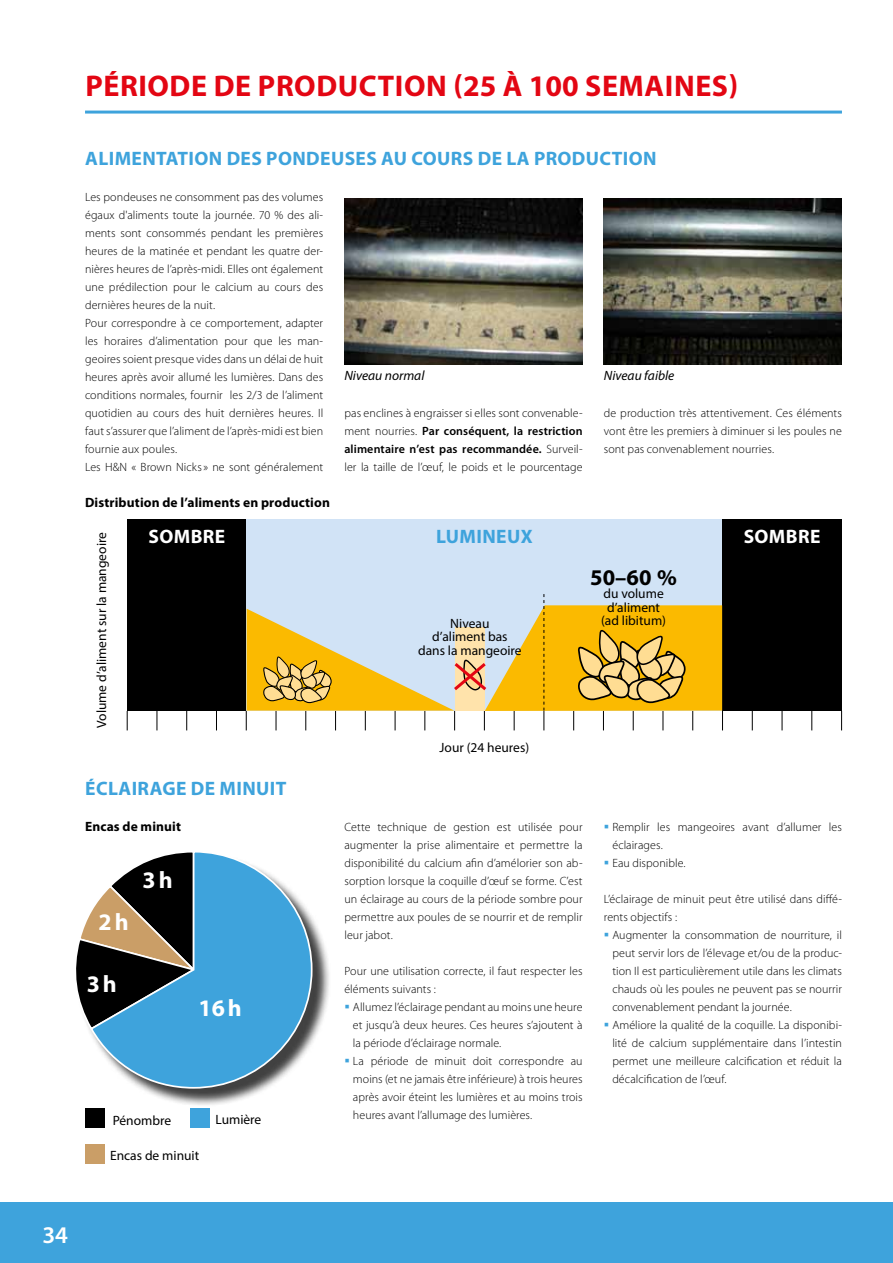
<style>
.page{position:relative;width:893px;height:1263px;background:#fff}
.page>*{position:absolute;margin:0;border:0;box-sizing:border-box;transform-origin:0 0}
.t1{font:700 30px "Myriad Pro";letter-spacing:.02em;color:#e30613}
.t2{font:600 24px "Myriad Pro";color:#fff}
.t3{font:700 23.85px "Myriad Pro";letter-spacing:.125em;color:#fff}
.t4{font:700 22.5px "Myriad Pro";color:#000}
.t5{font:700 19.5px "Myriad Pro";letter-spacing:.02em;color:#3ea3dc}
.t6{font:700 19.5px "Myriad Pro";letter-spacing:.02em;color:#fff}
.t7{font:13.5px/13.5px "Myriad Pro";color:#000;text-align:center}
.t8{font:700 13.5px "Myriad Pro";letter-spacing:.01em;color:#000}
.t9{font:italic 13.5px "Myriad Pro";color:#000}
.t10{font:300 12px/18px "Myriad Pro";letter-spacing:.005em;color:#000}
.s1{font-weight:600}
</style>
<div class="page">
<div style="left:0;top:1203px;width:893px;height:60px;background:#3ea3dc"></div>
<hr style="left:85px;top:111px;width:757px;height:3px;background:#3ea3dc">
<img style="left:604px;top:198px;width:238px;height:166px">
<img style="left:344px;top:198px;width:239px;height:166px">
<div style="left:190px;top:1108px;width:20px;height:19px;background:#3ea3dc"></div>
<div style="left:85px;top:1144px;width:19px;height:19px;background:#ca9e67"></div>
<div style="left:85px;top:1108px;width:19px;height:19px;background:#000"></div>
<div style="left:77px;top:853px;width:254px;height:254px;background:#000;opacity:.75"></div>
<svg style="left:76px;top:853px;width:13px;height:178px"></svg>
<svg style="left:89px;top:852px;width:224px;height:237px;background:#5c90ac"></svg>
<div style="left:722px;top:519px;width:120px;height:192px;background:#000"></div>
<div style="left:128px;top:519px;width:118px;height:192px;background:#000"></div>
<div style="left:247px;top:519px;width:475px;height:192px;background:#d1e3f6"></div>
<svg style="left:127px;top:711px;width:1px;height:19px"></svg>
<svg style="left:157px;top:711px;width:1px;height:19px"></svg>
<svg style="left:186px;top:711px;width:1px;height:19px"></svg>
<svg style="left:216px;top:711px;width:1px;height:19px"></svg>
<svg style="left:752px;top:711px;width:1px;height:19px"></svg>
<svg style="left:782px;top:711px;width:1px;height:19px"></svg>
<svg style="left:811px;top:711px;width:1px;height:19px"></svg>
<svg style="left:841px;top:711px;width:1px;height:19px"></svg>
<svg style="left:246px;top:594px;width:477px;height:136px"></svg>
<h1 class="t1" style="left:85px;top:69px;width:654px">PÉRIODE DE PRODUCTION (25 À 100 SEMAINES)</h1>
<h3 class="t5" style="left:85px;top:147px;width:573px">ALIMENTATION DES PONDEUSES AU COURS DE LA PRODUCTION</h3>
<p class="t10" style="left:85px;top:187px;width:240px">Les pondeuses ne consomment pas des volumes égaux d'aliments toute la journée. 70 % des ali&shy;ments sont consommés pendant les premières heures de la matinée et pendant les quatre der&shy;nières heures de l’après-midi. Elles ont également une prédilection pour le calcium au cours des dernières heures de la nuit.<br>Pour correspondre à ce comportement, adapter les horaires d’alimentation pour que les man&shy;geoires soient presque vides dans un délai de huit heures après avoir allumé les lumières. Dans des conditions normales, fournir les 2/3 de l’aliment quotidien au cours des huit dernières heures. Il faut s’assurer que l’aliment de l’après-midi est bien fournie aux poules.<br>Les H&amp;N « Brown Nicks» ne sont généralement</p>
<p class="t8" style="left:85px;top:494px;width:246px">Distribution de l’aliments en production</p>
<p class="t9" style="left:344px;top:367px;width:81px">Niveau normal</p>
<p class="t9" style="left:604px;top:367px;width:72px">Niveau faible</p>
<p class="t10" style="left:344px;top:403px;width:240px;text-align:justify">pas enclines à engraisser si elles sont convenable&shy;ment nourries. <span class="s1">Par conséquent, la restriction alimentaire n’est pas recommandée.</span> Surveil&shy;ler la taille de l’œuf, le poids et le pourcentage</p>
<p class="t10" style="left:604px;top:403px;width:240px;text-align:justify">de production très attentivement. Ces éléments vont être les premiers à diminuer si les poules ne sont pas convenablement nourries.</p>
<p class="t7" style="left:95px;top:728px;width:197px;rotate:-90deg">Volume d’aliment sur la mangeoire</p>
<h3 class="t6" style="left:149px;top:525px;width:78px">SOMBRE</h3>
<h3 class="t5" style="left:436px;top:525px;width:98px">LUMINEUX</h3>
<h3 class="t6" style="left:744px;top:525px;width:78px">SOMBRE</h3>
<p class="t7" style="left:418px;top:616px;width:105px">Niveau<br>d’aliment bas dans la mangeoire</p>
<p class="t7" style="left:440px;top:741px;width:91px">Jour (24 heures)</p>
<h3 class="t4" style="left:590px;top:564px;width:88px">50–60 %</h3>
<p class="t7" style="left:601px;top:587px;width:67px">du volume d’aliment (ad libitum)</p>
<h3 class="t5" style="left:85px;top:777px;width:203px">ÉCLAIRAGE DE MINUIT</h3>
<p class="t8" style="left:85px;top:818px;width:97px">Encas de minuit</p>
<h3 class="t3" style="left:99px;top:908px;width:32px">2h</h3>
<h3 class="t3" style="left:143px;top:867px;width:32px">3h</h3>
<h3 class="t3" style="left:87px;top:970px;width:32px">3h</h3>
<h3 class="t3" style="left:198px;top:994px;width:45px">16h</h3>
<p class="t7" style="left:113px;top:1113px;width:60px">Pénombre</p>
<p class="t7" style="left:216px;top:1112px;width:47px">Lumière</p>
<p class="t7" style="left:110px;top:1148px;width:91px">Encas de minuit</p>
<p class="t10" style="left:344px;top:817px;width:240px;text-align:justify">Cette technique de gestion est utilisée pour augmenter la prise alimentaire et permettre la disponibilité du calcium afin d’amélorier son ab&shy;sorption lorsque la coquille d’œuf se forme. C’est un éclairage au cours de la période sombre pour permettre aux poules de se nourrir et de remplir leur jabot.</p>
<p class="t10" style="left:344px;top:961px;width:240px">Pour une utilisation correcte, il faut respecter les éléments suivants :</p>
<p class="t10" style="left:353px;top:997px;width:231px">Allumez l’éclairage pendant au moins une heure et jusqu’à deux heures. Ces heures s’ajoutent à la période d’éclairage normale.<br>La période de minuit doit correspondre au moins (et ne jamais être inférieure) à trois heures après avoir éteint les lumières et au moins trois heures avant l’allumage des lumières.</p>
<p class="t10" style="left:612px;top:817px;width:231px">Remplir les mangeoires avant d’allumer les éclairages.<br>Eau disponible.</p>
<p class="t10" style="left:604px;top:889px;width:240px">L’éclairage de minuit peut être utilisé dans diffé&shy;rents objectifs :</p>
<p class="t10" style="left:612px;top:925px;width:231px">Augmenter la consommation de nourriture, il peut servir lors de l’élevage et/ou de la produc&shy;tion Il est particulièrement utile dans les climats chauds où les poules ne peuvent pas se nourrir convenablement pendant la journée.<br>Améliore la qualité de la coquille. La disponibi&shy;lité de calcium supplémentaire dans l’intestin permet une meilleure calcification et réduit la décalcification de l’œuf.</p>
<h2 class="t2" style="left:43px;top:1220px;width:27px">34</h2>
</div>
